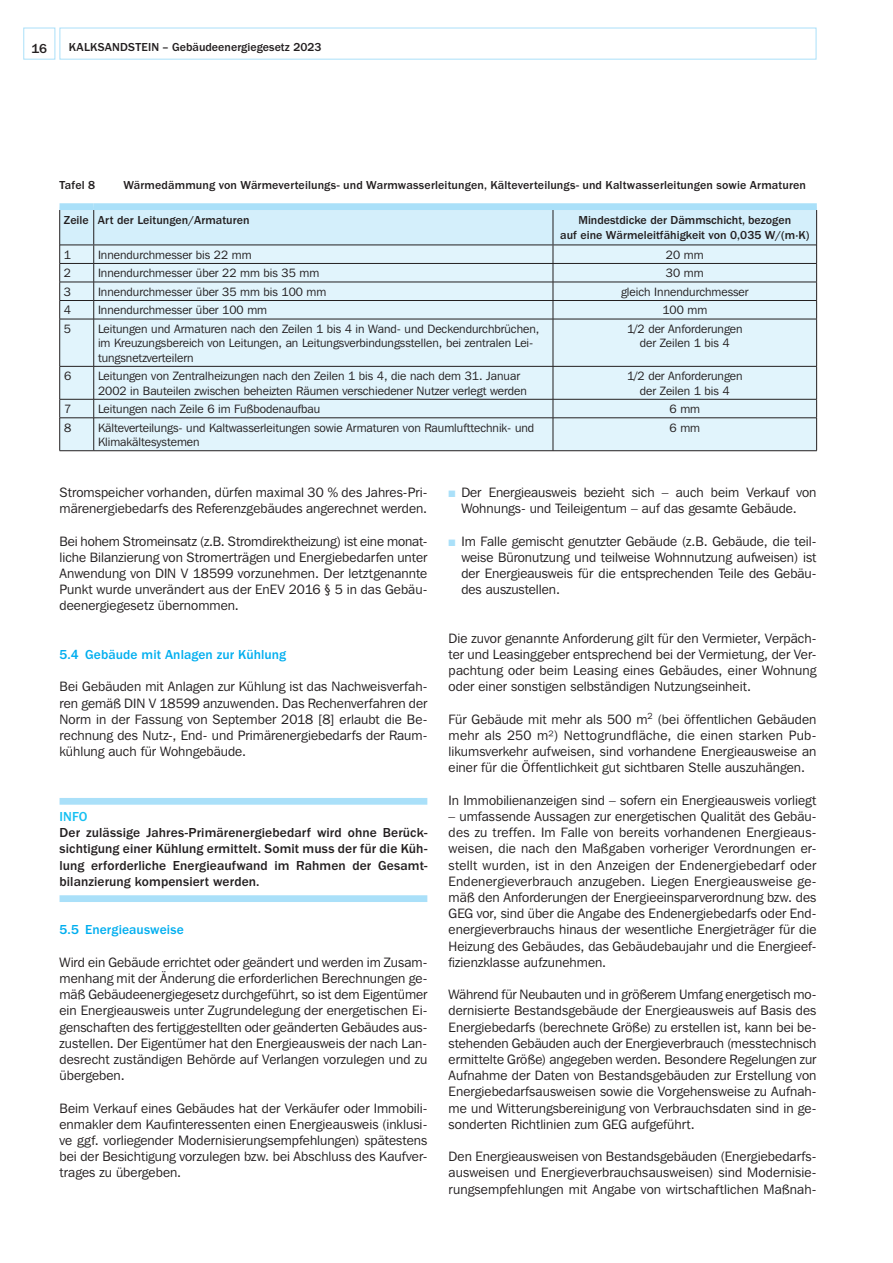
<style>
.page{position:relative;width:893px;height:1263px;background:#fff}
.page>*{position:absolute;margin:0;border:0;box-sizing:border-box;transform-origin:0 0}
.t1{font:13.5px/16.2px "Franklin Gothic IT Cby BT";letter-spacing:.005em;color:#231f20;text-align:justify}
.t2{font:500 13.5px/16.2px "Franklin Gothic";letter-spacing:.005em;color:#231f20;text-align:justify}
.t3{font:500 13.5px "Franklin Gothic";letter-spacing:.005em;color:#00aeef}
.t4{font:500 13.5px "Franklin Gothic";color:#15c0f2}
.t5{font:12px/14.4px "Franklin Gothic IT Cby BT";color:#231f20}
.t6{font:500 12px/14.4px "Franklin Gothic";color:#231f20;text-align:center}
.s1{color:#aae0f9}
</style>
<div class="page">
<div style="left:23px;top:28px;width:32px;height:32px;border:1px solid #aae0f9"></div>
<div style="left:60px;top:28px;width:756px;height:32px;border:1px solid #aae0f9"></div>
<div style="left:60px;top:798px;width:367px;height:7px;background:#aae0f9"></div>
<div style="left:60px;top:895px;width:367px;height:7px;background:#aae0f9"></div>
<div style="left:60px;top:320px;width:756px;height:130px;background:#e1f4fc"></div>
<hr style="left:60px;top:319px;width:34px;height:1px;background:#231f20">
<hr style="left:94px;top:319px;width:459px;height:1px;background:#231f20">
<hr style="left:93px;top:319px;width:1px;height:47px;background:#231f20">
<hr style="left:553px;top:319px;width:264px;height:1px;background:#231f20">
<hr style="left:553px;top:319px;width:1px;height:47px;background:#231f20">
<hr style="left:60px;top:366px;width:34px;height:1px;background:#231f20">
<hr style="left:94px;top:366px;width:459px;height:1px;background:#231f20">
<hr style="left:93px;top:367px;width:1px;height:32px;background:#231f20">
<hr style="left:553px;top:366px;width:264px;height:1px;background:#231f20">
<hr style="left:553px;top:367px;width:1px;height:32px;background:#231f20">
<hr style="left:60px;top:399px;width:34px;height:1px;background:#231f20">
<hr style="left:94px;top:399px;width:459px;height:1px;background:#231f20">
<svg style="left:93px;top:399px;width:1px;height:19px"></svg>
<hr style="left:553px;top:399px;width:264px;height:1px;background:#231f20">
<svg style="left:553px;top:399px;width:1px;height:19px"></svg>
<hr style="left:60px;top:418px;width:34px;height:1px;background:#231f20">
<hr style="left:94px;top:418px;width:459px;height:1px;background:#231f20">
<hr style="left:93px;top:418px;width:1px;height:32px;background:#231f20">
<hr style="left:553px;top:418px;width:264px;height:1px;background:#231f20">
<hr style="left:553px;top:418px;width:1px;height:32px;background:#231f20">
<div style="left:60px;top:203px;width:34px;height:7px;background:#aae0f9"></div>
<div style="left:94px;top:203px;width:459px;height:7px;background:#aae0f9"></div>
<div style="left:553px;top:203px;width:264px;height:7px;background:#aae0f9"></div>
<svg style="left:59px;top:207px;width:758px;height:112px;background:#d3e9f2"></svg>
<hr style="left:59px;top:319px;width:1px;height:47px;background:#231f20">
<hr style="left:816px;top:319px;width:1px;height:47px;background:#231f20">
<hr style="left:59px;top:367px;width:1px;height:32px;background:#231f20">
<hr style="left:816px;top:367px;width:1px;height:32px;background:#231f20">
<svg style="left:59px;top:399px;width:1px;height:19px"></svg>
<svg style="left:816px;top:399px;width:1px;height:19px"></svg>
<hr style="left:59px;top:418px;width:1px;height:32px;background:#231f20">
<hr style="left:816px;top:418px;width:1px;height:32px;background:#231f20">
<hr style="left:60px;top:450px;width:34px;height:1px;background:#231f20">
<hr style="left:94px;top:450px;width:459px;height:1px;background:#231f20">
<hr style="left:553px;top:450px;width:264px;height:1px;background:#231f20">
<hr style="left:60px;top:245px;width:34px;height:1px;background:#231f20">
<hr style="left:94px;top:245px;width:459px;height:1px;background:#231f20">
<hr style="left:553px;top:245px;width:263px;height:1px;background:#231f20">
<p class="t2" style="left:31px;top:40px;width:17px">16</p>
<p class="t6" style="left:69px;top:40px;width:254px">KALKSANDSTEIN – Gebäudeenergiegesetz 2023</p>
<p class="t6" style="left:60px;top:178px;width:37px">Tafel 8</p>
<p class="t6" style="left:123px;top:178px;width:684px">Wärmedämmung von Wärmeverteilungs- und Warmwasserleitungen, Kälteverteilungs- und Kaltwasserleitungen sowie Armaturen</p>
<p class="t6" style="left:64px;top:213px;width:187px">Zeile Art der Leitungen/Armaturen</p>
<p class="t6" style="left:560px;top:213px;width:251px">Mindestdicke der Dämmschicht, bezogen<br>auf eine Wärmeleitfähigkeit von 0,035 W/(m·K)</p>
<p class="t5" style="left:64px;top:247px;width:9px">1</p>
<p class="t5" style="left:98px;top:247px;width:155px">Innendurchmesser bis 22 mm</p>
<p class="t5" style="left:666px;top:247px;width:39px">20 mm</p>
<p class="t5" style="left:64px;top:266px;width:9px">2</p>
<p class="t5" style="left:98px;top:266px;width:223px">Innendurchmesser über 22 mm bis 35 mm</p>
<p class="t5" style="left:666px;top:266px;width:39px">30 mm</p>
<p class="t5" style="left:64px;top:284px;width:9px">3</p>
<p class="t5" style="left:98px;top:284px;width:230px">Innendurchmesser über 35 mm bis 100 mm</p>
<p class="t5" style="left:621px;top:284px;width:129px">gleich Innendurchmesser</p>
<p class="t5" style="left:64px;top:303px;width:9px">4</p>
<p class="t5" style="left:98px;top:303px;width:171px">Innendurchmesser über 100 mm</p>
<p class="t5" style="left:662px;top:303px;width:46px">100 mm</p>
<p class="t5" style="left:64px;top:321px;width:9px">5</p>
<p class="t5" style="left:98px;top:321px;width:443px">Leitungen und Armaturen nach den Zeilen 1 bis 4 in Wand- und Deckendurchbrüchen, im Kreuzungsbereich von Leitungen, an Leitungsverbindungsstellen, bei zentralen Lei&shy;tungsnetzverteilern</p>
<p class="t5" style="left:627px;top:321px;width:117px;text-align:center">1/2 der Anforderungen der Zeilen 1 bis 4</p>
<p class="t5" style="left:64px;top:369px;width:9px">6</p>
<p class="t5" style="left:98px;top:369px;width:430px">Leitungen von Zentralheizungen nach den Zeilen 1 bis 4, die nach dem 31. Januar<br>2002 in Bauteilen zwischen beheizten Räumen verschiedener Nutzer verlegt werden</p>
<p class="t5" style="left:627px;top:369px;width:117px;text-align:center">1/2 der Anforderungen der Zeilen 1 bis 4</p>
<p class="t5" style="left:64px;top:402px;width:9px">7</p>
<p class="t5" style="left:98px;top:402px;width:224px">Leitungen nach Zeile 6 im Fußbodenaufbau</p>
<p class="t5" style="left:670px;top:402px;width:32px">6 mm</p>
<p class="t5" style="left:64px;top:420px;width:9px">8</p>
<p class="t5" style="left:98px;top:420px;width:438px">Kälteverteilungs- und Kaltwasserleitungen sowie Armaturen von Raumlufttechnik- und<br>Klimakältesystemen</p>
<p class="t5" style="left:670px;top:420px;width:32px">6 mm</p>
<p class="t1" style="left:60px;top:484px;width:369px">Stromspeicher vorhanden, dürfen maximal 30 % des Jahres-Pri&shy;märenergiebedarfs des Referenzgebäudes angerechnet werden.</p>
<p class="t1" style="left:60px;top:533px;width:369px">Bei hohem Stromeinsatz (z.B. Stromdirektheizung) ist eine monat&shy;liche Bilanzierung von Stromerträgen und Energiebedarfen unter Anwendung von DIN V 18599 vorzunehmen. Der letztgenannte Punkt wurde unverändert aus der EnEV 2016 § 5 in das Gebäu&shy;deenergiegesetz übernommen.</p>
<p class="t3" style="left:60px;top:647px;width:228px">5.4 Gebäude mit Anlagen zur Kühlung</p>
<p class="t1" style="left:60px;top:678px;width:369px">Bei Gebäuden mit Anlagen zur Kühlung ist das Nachweisverfah&shy;ren gemäß DIN V 18599 anzuwenden. Das Rechenverfahren der Norm in der Fassung von September 2018 [8] erlaubt die Be&shy;rechnung des Nutz-, End- und Primärenergiebedarfs der Raum&shy;kühlung auch für Wohngebäude.</p>
<p class="t4" style="left:60px;top:809px;width:30px">INFO</p>
<p class="t2" style="left:60px;top:825px;width:369px">Der zulässige Jahres-Primärenergiebedarf wird ohne Berück&shy;sichtigung einer Kühlung ermittelt. Somit muss der für die Küh&shy;lung erforderliche Energieaufwand im Rahmen der Gesamt&shy;bilanzierung kompensiert werden.</p>
<p class="t3" style="left:60px;top:922px;width:126px">5.5 Energieausweise</p>
<p class="t1" style="left:60px;top:954px;width:369px">Wird ein Gebäude errichtet oder geändert und werden im Zusam&shy;menhang mit der Änderung die erforderlichen Berechnungen ge&shy;mäß Gebäudeenergiegesetz durchgeführt, so ist dem Eigentümer ein Energieausweis unter Zugrundelegung der energetischen Ei&shy;genschaften des fertiggestellten oder geänderten Gebäudes aus&shy;zustellen. Der Eigentümer hat den Energieausweis der nach Lan&shy;desrecht zuständigen Behörde auf Verlangen vorzulegen und zu übergeben.</p>
<p class="t1" style="left:60px;top:1100px;width:369px">Beim Verkauf eines Gebäudes hat der Verkäufer oder Immobili&shy;enmakler dem Kaufinteressenten einen Energieausweis (inklusi&shy;ve ggf. vorliegender Modernisierungsempfehlungen) spätestens bei der Besichtigung vorzulegen bzw. bei Abschluss des Kaufver&shy;trages zu übergeben.</p>
<p class="t1" style="left:449px;top:484px;width:369px;text-align:center"><span class="s1">■</span> Der Energieausweis bezieht sich – auch beim Verkauf von<br>Wohnungs- und Teileigentum – auf das gesamte Gebäude.</p>
<p class="t1" style="left:461px;top:533px;width:357px;text-indent:-13px"><span class="s1">■</span> Im Falle gemischt genutzter Gebäude (z.B. Gebäude, die teil&shy;weise Büronutzung und teilweise Wohnnutzung aufweisen) ist der Energieausweis für die entsprechenden Teile des Gebäu&shy;des auszustellen.</p>
<p class="t1" style="left:449px;top:630px;width:369px">Die zuvor genannte Anforderung gilt für den Vermieter, Verpäch&shy;ter und Leasinggeber entsprechend bei der Vermietung, der Ver&shy;pachtung oder beim Leasing eines Gebäudes, einer Wohnung oder einer sonstigen selbständigen Nutzungseinheit.</p>
<p class="t1" style="left:449px;top:711px;width:369px">Für Gebäude mit mehr als 500 m<sup>2</sup> (bei öffentlichen Gebäuden mehr als 250 m²) Nettogrundfläche, die einen starken Pub&shy;likumsverkehr aufweisen, sind vorhandene Energieausweise an einer für die Öffentlichkeit gut sichtbaren Stelle auszuhängen.</p>
<p class="t1" style="left:449px;top:792px;width:369px">In Immobilienanzeigen sind – sofern ein Energieausweis vorliegt</p>
<p class="t1" style="left:449px;top:808px;width:369px">– umfassende Aussagen zur energetischen Qualität des Gebäu&shy;des zu treffen. Im Falle von bereits vorhandenen Energieaus&shy;weisen, die nach den Maßgaben vorheriger Verordnungen er&shy;stellt wurden, ist in den Anzeigen der Endenergiebedarf oder Endenergieverbrauch anzugeben. Liegen Energieausweise ge&shy;mäß den Anforderungen der Energieeinsparverordnung bzw. des GEG vor, sind über die Angabe des Endenergiebedarfs oder End&shy;energieverbrauchs hinaus der wesentliche Energieträger für die Heizung des Gebäudes, das Gebäudebaujahr und die Energieef&shy;fizienzklasse aufzunehmen.</p>
<p class="t1" style="left:449px;top:986px;width:369px">Während für Neubauten und in größerem Umfang energetisch mo&shy;dernisierte Bestandsgebäude der Energieausweis auf Basis des Energiebedarfs (berechnete Größe) zu erstellen ist, kann bei be&shy;stehenden Gebäuden auch der Energieverbrauch (messtechnisch ermittelte Größe) angegeben werden. Besondere Regelungen zur Aufnahme der Daten von Bestandsgebäuden zur Erstellung von Energiebedarfsausweisen sowie die Vorgehensweise zu Aufnah&shy;me und Witterungsbereinigung von Verbrauchsdaten sind in ge&shy;sonderten Richtlinien zum GEG aufgeführt.</p>
<p class="t1" style="left:449px;top:1148px;width:369px">Den Energieausweisen von Bestandsgebäuden (Energiebedarfs&shy;ausweisen und Energieverbrauchsausweisen) sind Modernisie&shy;rungsempfehlungen mit Angabe von wirtschaftlichen Maßnah-</p>
</div>
